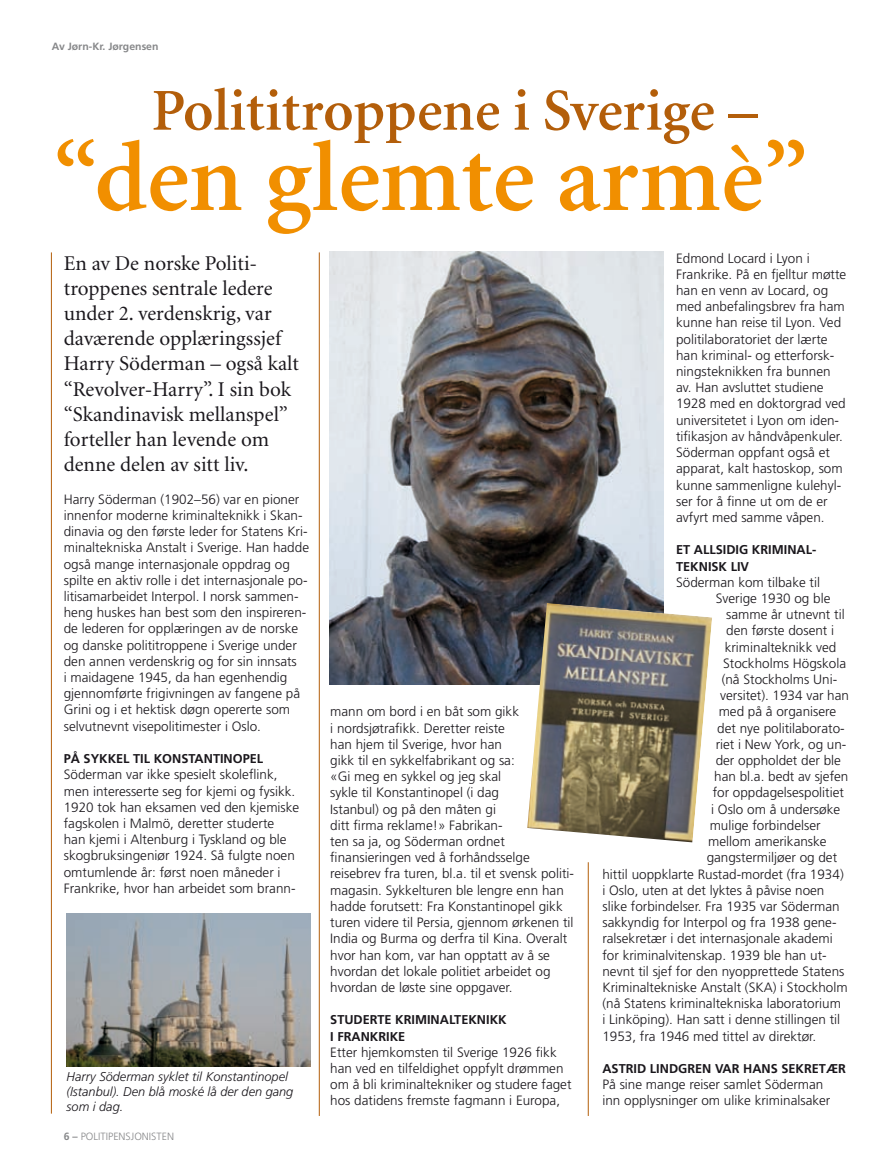
<style>
.page{position:relative;width:893px;height:1170px;background:#fff}
.page>*{position:absolute;margin:0;border:0;box-sizing:border-box;transform-origin:0 0}
.t1{font:600 99px "Minion";color:#f18f00}
.t2{font:600 59.4px "Minion";color:#b35e0a}
.t3{font:21px/25.2px "Minion";color:#1a171c}
.t4{font:300 13.5px/16.2px "Frutiger";color:#1a171c}
.t5{font:700 12.75px/16.2px "Frutiger";color:#1a171c}
.t6{font:italic 300 12.75px/15.3px "Frutiger";color:#1a171c}
.t7{font:300 10.5px "Frutiger";color:#87888a}
.t8{font:700 10.5px "Frutiger";color:#87888a}
.s1{font-weight:700}
</style>
<div class="page">
<hr style="left:588px;top:862px;width:1px;height:253px;background:#b35e0a">
<hr style="left:319px;top:252px;width:1px;height:863px;background:#b35e0a">
<hr style="left:51px;top:252px;width:1px;height:861px;background:#b35e0a">
<img style="left:330px;top:251px;width:333px;height:434px">
<img style="left:67px;top:913px;width:244px;height:153px">
<img style="left:527px;top:603px;width:185px;height:239px">
<p class="t8" style="left:52px;top:41px;width:108px">AV JØRN-KR. JØRGENSEN</p>
<h2 class="t2" style="left:151px;top:80px;width:608px">Polititroppene i Sverige –</h2>
<h1 class="t1" style="left:53px;top:128px;width:757px">“den glemte armè”</h1>
<h3 class="t3" style="left:64px;top:251px;width:237px">En av De norske Politi&shy;troppenes sentrale ledere under 2. verdenskrig, var daværende opplæringssjef<br>Harry Söderman – også kalt “Revolver-Harry”. I sin bok “Skandinavisk mellanspel” forteller han levende om denne delen av sitt liv.</h3>
<p class="t4" style="left:64px;top:491px;width:247px">Harry Söderman (1902–56) var en pioner innenfor moderne kriminalteknikk i Skan&shy;dinavia og den første leder for Statens Kri&shy;minaltekniska Anstalt i Sverige. Han hadde også mange internasjonale oppdrag og spilte en aktiv rolle i det internasjonale po&shy;litisamarbeidet I nterpol. I norsk sammen&shy;heng huskes han best som den inspireren&shy;de lederen for opplæringen av de norske og danske polititroppene i Sverige under den annen verdenskrig og for sin innsats<br>i maidagene 1945, da han egenhendig gjennomførte frigivningen av fangene på Grini og i et hektisk døgn opererte som selvutnevnt visepolitimester i Oslo.</p>
<p class="t5" style="left:64px;top:750px;width:44px">PÅ SYKKE</p>
<p class="t5" style="left:123px;top:750px;width:141px">L TIL KONSTANTINOPE L</p>
<p class="t4" style="left:64px;top:766px;width:237px">Söderman var ikke spesielt skoleflink, men interesserte seg for kjemi og fysikk.<br>1920 tok han eksamen ved den kjemiske fagskolen i Malmö, deretter studerte han kjemi i Altenburg i Tyskland og ble skogbruksingeniør 1924. Så fulgte noen omtumlende år: først noen måneder i Frankrike, hvor han arbeidet som brann-</p>
<p class="t6" style="left:67px;top:1068px;width:228px">Harry Söderman syklet til Konstantinopel (Istanbul). Den blå moské lå der den gang som i dag.</p>
<p class="t7" style="left:73px;top:1129px;width:103px"><span class="s1">–</span> Politipensjonisten</p>
<p class="t4" style="left:330px;top:703px;width:245px">mann om bord i en båt som gikk<br>i nordsjøtrafikk. Deretter reiste<br>han hjem til Sverige, hvor han<br>gikk til en sykkelfabrikant og sa:<br>«Gi meg en sykkel og jeg skal<br>sykle til Konstantinopel (i dag<br>Istanbul) og på den måten gi<br>ditt firma reklame!» Fabrikan-<br>ten sa ja, og Söderman ordnet finansieringen ved å forhåndsselge reisebrev fra turen, bl.a. til et svensk politi&shy;magasin. Sykkel-turen ble lengre enn han hadde forutsett: Fra Konstantinopel gikk turen videre til Persia, gjennom ørkenen til India og Burma og derfra til Kina. Overalt hvor han kom, var han opptatt av å se hvordan det lokale politiet arbeidet og hvordan de løste sine oppgaver.</p>
<p class="t5" style="left:330px;top:1011px;width:169px">STUDERTE KRIMINALTEKNIKK<br>I FRANKRIKE</p>
<p class="t4" style="left:330px;top:1044px;width:243px">Etter hjemkomsten til Sverige 1926 fikk han ved en tilfeldighet oppfylt drømmen om å bli kriminaltekniker og studere faget hos datidens fremste fagmann i Europa-,</p>
<p class="t4" style="left:676px;top:250px;width:172px">Edmond Locard i Lyon i<br>Frankrike. På en fjelltur møtte han en venn av Locard, og med anbefalingsbrev fra ham kunne han reise til Lyon. Ved politilaboratoriet der lærte han kriminal- og etterforsk&shy;ningsteknikken fra bunnen av. Han avsluttet studiene<br>1928 med en doktorgrad ved universitetet i Lyon om iden&shy;tifikasjon av håndvåpenkuler.<br>Söderman oppfant også et apparat, kalt hastoskop, som kunne sammenligne kulehyl&shy;ser for å finne ut om de er avfyrt med samme våpen.</p>
<p class="t5" style="left:676px;top:542px;width:141px">ET ALLSIDIG KRIMINAL-<br>TEKNISK LIV</p>
<p class="t4" style="left:676px;top:574px;width:146px">Söderman kom tilbake til</p>
<p class="t4" style="left:716px;top:590px;width:116px">-Sverige 1930 og ble</p>
<p class="t4" style="left:726px;top:606px;width:120px">samme år utnevnt til</p>
<p class="t4" style="left:726px;top:622px;width:110px">den første dosent i</p>
<p class="t4" style="left:725px;top:639px;width:113px">kriminalteknikk ved</p>
<p class="t4" style="left:723px;top:655px;width:125px">Stockholms Högskola</p>
<p class="t4" style="left:722px;top:671px;width:117px">(nå Stockholms Uni-</p>
<p class="t4" style="left:720px;top:687px;width:130px">versitet). 1934 var han</p>
<p class="t4" style="left:719px;top:703px;width:119px">med på å organisere</p>
<p class="t4" style="left:717px;top:720px;width:129px">det nye politilaborato-</p>
<p class="t4" style="left:716px;top:736px;width:132px">riet i New York, og un-</p>
<p class="t4" style="left:716px;top:752px;width:127px">der oppholdet der ble</p>
<p class="t4" style="left:714px;top:768px;width:136px">han bl.a. bedt av sjefen</p>
<p class="t4" style="left:713px;top:784px;width:133px">for oppdagelsespolitiet</p>
<p class="t4" style="left:711px;top:801px;width:131px">i Oslo om å undersøke</p>
<p class="t4" style="left:710px;top:817px;width:113px">mulige forbindelser</p>
<p class="t4" style="left:708px;top:833px;width:120px">mellom amerikanske</p>
<p class="t4" style="left:707px;top:849px;width:132px">gangster-miljøer og det</p>
<p class="t4" style="left:602px;top:865px;width:243px">hittil uoppklarte Rustad-mordet (fra 1934)</p>
<p class="t4" style="left:602px;top:882px;width:224px">i Oslo, uten at det lyktes å påvise noen</p>
<p class="t4" style="left:602px;top:898px;width:239px">slike forbindelser. Fra 1935 var Söderman</p>
<p class="t4" style="left:602px;top:914px;width:236px">sakkyndig for I nterpol og fra 1938 gene-</p>
<p class="t4" style="left:602px;top:930px;width:232px">ralsekretær i det internasjonale akademi</p>
<p class="t4" style="left:602px;top:946px;width:226px">for kriminalvitenskap. 1939 ble han ut-</p>
<p class="t4" style="left:602px;top:963px;width:244px">nevnt til sjef for den nyopprettede Statens</p>
<p class="t4" style="left:602px;top:979px;width:247px">Kriminaltekniske Anstalt (SKA) i Stockholm</p>
<p class="t4" style="left:602px;top:995px;width:240px">(nå Statens kriminaltekniska laboratorium</p>
<p class="t4" style="left:602px;top:1011px;width:239px">i Linköping). Han satt i denne stillingen til</p>
<p class="t4" style="left:602px;top:1027px;width:215px">1953, fra 1946 med tittel av direktør.</p>
<p class="t5" style="left:602px;top:1060px;width:195px">ASTRID LINDGREN VAR HANS SEKRE</p>
<p class="t5" style="left:819px;top:1060px;width:26px">TÆR</p>
<p class="t4" style="left:602px;top:1076px;width:230px">På sine mange reiser samlet Söderman inn opplysninger om ulike kriminalsaker</p>
</div>
